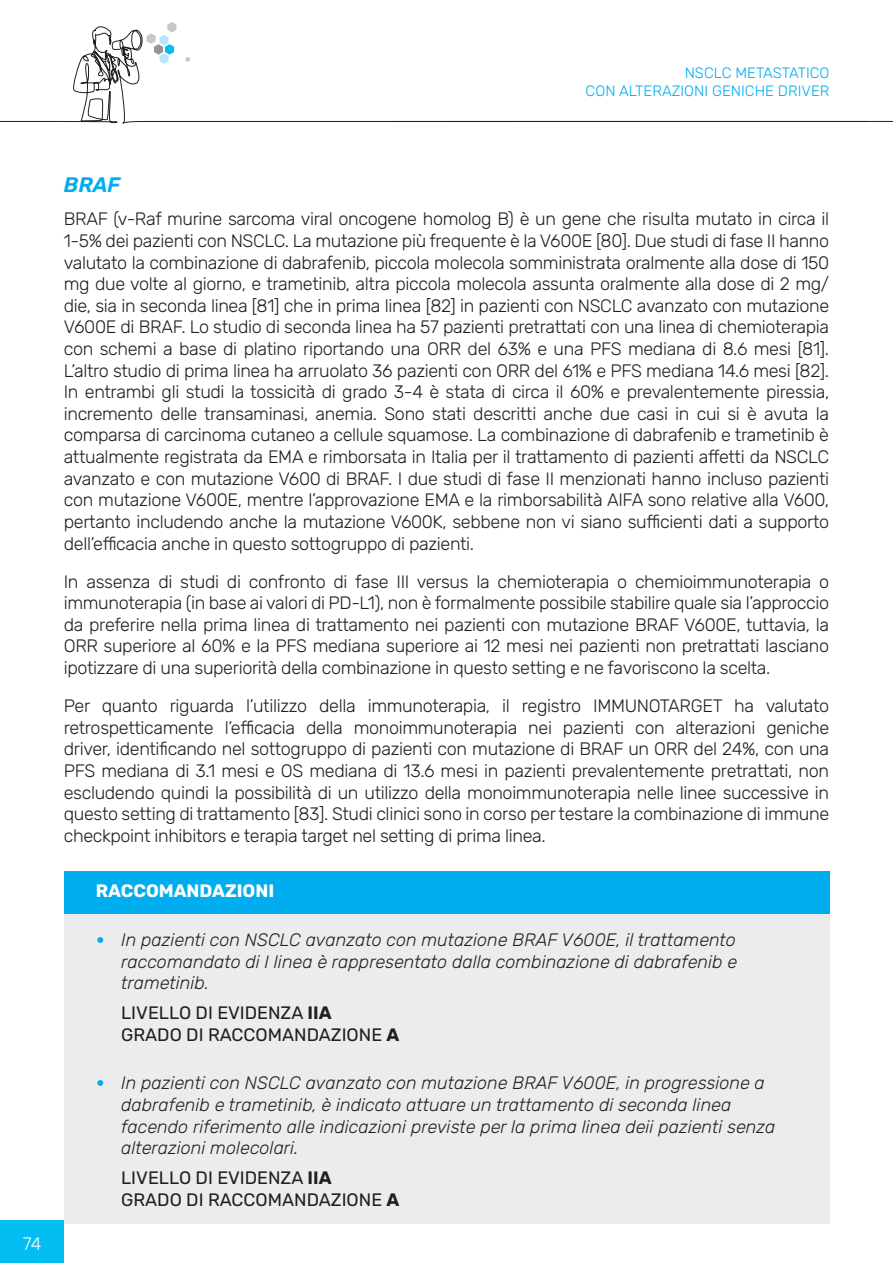
<style>
.page{position:relative;width:893px;height:1263px;background:#fff}
.page>*{position:absolute;margin:0;border:0;box-sizing:border-box;transform-origin:0 0}
.t1{font:italic 600 21px "Rubik";color:#00aeef}
.t2{font:300 18px/21.6px "Rubik";letter-spacing:-.02em;color:#231f20;text-align:justify}
.t3{font:italic 300 18px/21.6px "Rubik";color:#231f20;text-align:justify}
.t4{font:18px/21.6px "Rubik";color:#231f20}
.t5{font:700 18px "Rubik";color:#fff}
.t6{font:300 18px "Rubik";color:#fff}
.t7{font:300 15px/18px "Rubik";color:#00aeef;text-align:right}
.s1{font-family:"DIN";font-weight:500;font-style:normal;color:#00aeef}
.s2{font-weight:600}
.s3{font-weight:700}
</style>
<div class="page">
<div style="left:0;top:1220px;width:64px;height:43px;background:#01bdf2"></div>
<svg style="left:0;top:25px;width:867px;height:99px"></svg>
<svg style="left:185px;top:57px;width:5px;height:5px"></svg>
<svg style="left:147px;top:22px;width:29px;height:42px"></svg>
<div style="left:64px;top:871px;width:765px;height:353px;background:#ececee"></div>
<div style="left:64px;top:871px;width:765px;height:42px;background:#00aeef"></div>
<p class="t7" style="left:586px;top:64px;width:245px">NSCLC METASTATICO<br>CON ALTERAZIONI GENICHE DRIVER</p>
<p class="t6" style="left:23px;top:1234px;width:20px">74</p>
<p class="t1" style="left:64px;top:173px;width:58px">BRAF</p>
<p class="t2" style="left:64px;top:209px;width:767px">BRAF (v-Raf murine sarcoma viral oncogene homolog B) è un gene che risulta mutato in circa il 1-5% dei pazienti con NSCLC. La mutazione più frequente è la V600E [80]. Due studi di fase II hanno valutato la combinazione di dabrafenib, piccola molecola somministrata oralmente alla dose di 150 mg due volte al giorno, e trametinib, altra piccola molecola assunta oralmente alla dose di 2 mg/ die, sia in seconda linea [81] che in prima linea [82] in pazienti con NSCLC avanzato con mutazione V600E di BRAF. Lo studio di seconda linea ha 57 pazienti pretrattati con una linea di chemioterapia con schemi a base di platino riportando una ORR del 63% e una PFS mediana di 8.6 mesi [81].<br>L’altro studio di prima linea ha arruolato 36 pazienti con ORR del 61% e PFS mediana 14.6 mesi [82].<br>In entrambi gli studi la tossicità di grado 3-4 è stata di circa il 60% e prevalentemente piressia, incremento delle transaminasi, anemia. Sono stati descritti anche due casi in cui si è avuta la comparsa di carcinoma cutaneo a cellule squamose. La combinazione di dabrafenib e trametinib è attualmente registrata da EMA e rimborsata in Italia per il trattamento di pazienti affetti da NSCLC avanzato e con mutazione V600 di BRAF. I due studi di fase II menzionati hanno incluso pazienti con mutazione V600E, mentre l’approvazione EMA e la rimborsabilità AIFA sono relative alla V600, pertanto includendo anche la mutazione V600K, sebbene non vi siano sufficienti dati a supporto dell’efficacia anche in questo sottogruppo di pazienti.</p>
<p class="t2" style="left:64px;top:571px;width:767px">In assenza di studi di confronto di fase III versus la chemioterapia o chemioimmunoterapia o immunoterapia (in base ai valori di PD-L1), non è formalmente possibile stabilire quale sia l’approccio da preferire nella prima linea di trattamento nei pazienti con mutazione BRAF V600E, tuttavia, la ORR superiore al 60% e la PFS mediana superiore ai 12 mesi nei pazienti non pretrattati lasciano ipotizzare di una superiorità della combinazione in questo setting e ne favoriscono la scelta.</p>
<p class="t2" style="left:64px;top:695px;width:767px">Per quanto riguarda l’utilizzo della immunoterapia, il registro IMMUNOTARGET ha valutato retrospetticamente l’efficacia della monoimmunoterapia nei pazienti con alterazioni geniche driver, identificando nel sottogruppo di pazienti con mutazione di BRAF un ORR del 24%, con una PFS mediana di 3.1 mesi e OS mediana di 13.6 mesi in pazienti prevalentemente pretrattati, non escludendo quindi la possibilità di un utilizzo della monoimmunoterapia nelle linee successive in questo setting di trattamento [83]. Studi clinici sono in corso per testare la combinazione di immune checkpoint inhibitors e terapia target nel setting di prima linea.</p>
<p class="t5" style="left:96px;top:881px;width:180px">RACCOMANDAZIONI</p>
<p class="t3" style="left:121px;top:929px;width:617px;text-indent:-26px"><span class="s1">•</span> In pazienti con NSCLC avanzato con mutazione BRAF V600E, il trattamento raccomandato di I linea è rappresentato dalla combinazione di dabrafenib e trametinib.</p>
<p class="t4" style="left:121px;top:1003px;width:280px">LIVELLO DI EVIDENZA <span class="s2">II</span><span class="s3">A<br></span>GRADO DI RACCOMANDAZIONE <span class="s3">A</span></p>
<p class="t3" style="left:121px;top:1073px;width:656px;text-align:left;text-indent:-26px"><span class="s1">•</span> In pazienti con NSCLC avanzato con mutazione BRAF V600E, in progressione a dabrafenib e trametinib, è indicato attuare un trattamento di seconda linea facendo riferimento alle indicazioni previste per la prima linea deii pazienti senza alterazioni molecolari.</p>
<p class="t4" style="left:121px;top:1168px;width:280px">LIVELLO DI EVIDENZA <span class="s2">II</span><span class="s3">A<br></span>GRADO DI RACCOMANDAZIONE <span class="s3">A</span></p>
</div>
